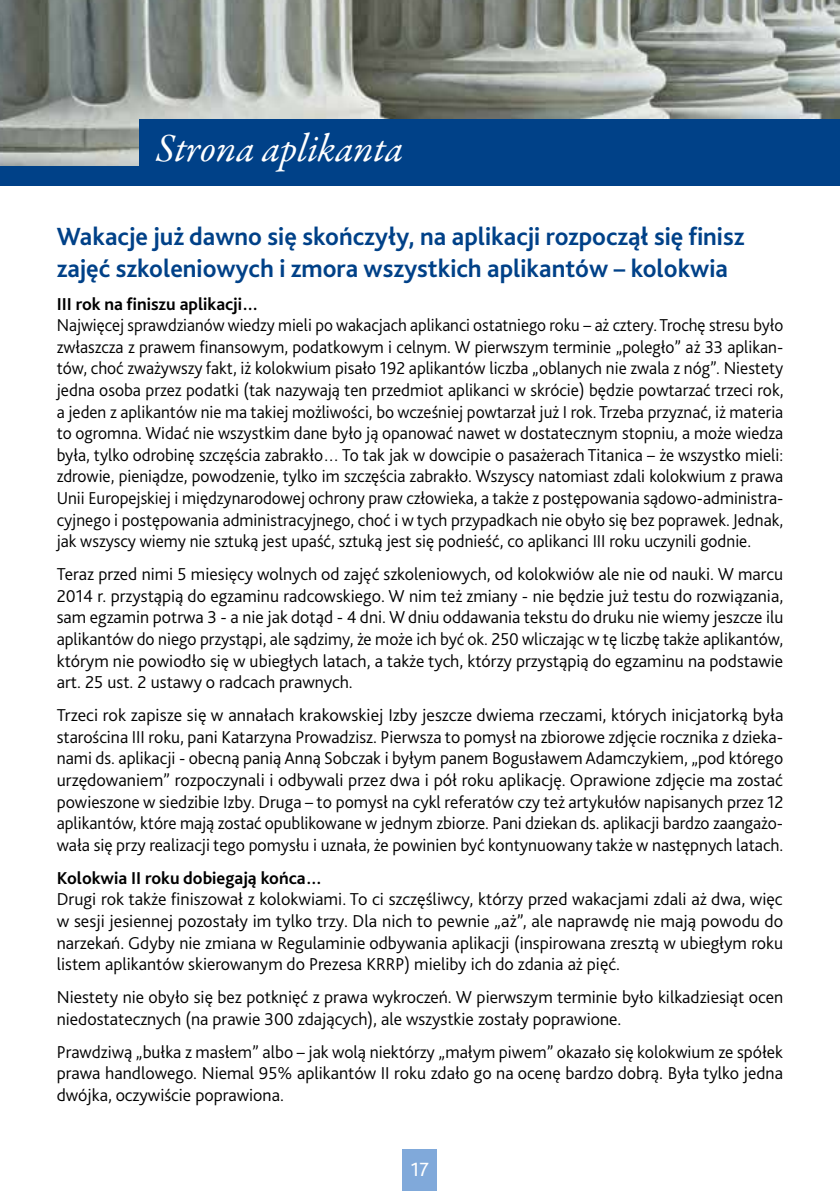
<style>
.page{position:relative;width:840px;height:1191px;background:#fff}
.page>*{position:absolute;margin:0;border:0;box-sizing:border-box;transform-origin:0 0}
.t1{font:italic 40px "Garamond Premr Pro";letter-spacing:-.005em;color:#fff}
.t2{font:700 26px/32px "Bliss 2";color:#004188}
.t3{font:20px "Bliss 2";color:#fff}
.t4{font:300 18px/21.6px "Bliss 2";color:#000;text-align:justify}
.t5{font:300 18px/21.6px "Bliss 2";color:#000;text-align:justify;scale:.96 1}
.t6{font:700 18px "Bliss 2";color:#000}
</style>
<div class="page">
<img style="left:0;top:0;width:839px;height:166px">
<div style="left:403px;top:1149px;width:34px;height:42px;background:#80a9da"></div>
<div style="left:139px;top:119px;width:700px;height:53px;background:#004188"></div>
<div style="left:0;top:166px;width:839px;height:20px;background:#004188"></div>
<h1 class="t1" style="left:155px;top:123px;width:249px">Strona aplikanta</h1>
<h2 class="t2" style="left:57px;top:219px;width:688px">Wakacje już dawno się skończyły, na aplikacji rozpoczął się finisz zajęć szkoleniowych i zmora wszystkich aplikantów – kolokwia</h2>
<p class="t6" style="left:57px;top:292px;width:203px">III rok na finiszu aplikacji…</p>
<p class="t5" style="left:57px;top:314px;width:758px">Najwięcej sprawdzianów wiedzy mieli po wakacjach aplikanci ostatniego roku – aż cztery. Trochę stresu było zwłaszcza z prawem finansowym, podatkowym i celnym. W pierwszym terminie „poległo” aż 33 aplikan&shy;tów, choć zważywszy fakt, iż kolokwium pisało 192 aplikantów liczba „oblanych nie zwala z nóg”. Niestety jedna osoba przez podatki (tak nazywają ten przedmiot aplikanci w skrócie) będzie powtarzać trzeci rok, a jeden z aplikantów nie ma takiej możliwości, bo wcześniej powtarzał już I rok. Trzeba przyznać, iż materia to ogromna. Widać nie wszystkim dane było ją opanować nawet w dostatecznym stopniu, a może wiedza była, tylko odrobinę szczęścia zabrakło… To tak jak w dowcipie o pasażerach Titanica – że wszystko mieli: zdrowie, pieniądze, powodzenie, tylko im szczęścia zabrakło. Wszyscy natomiast zdali kolokwium z prawa Unii Europejskiej i międzynarodowej ochrony praw człowieka, a także z postępowania sądowo-administra&shy;cyjnego i postępowania administracyjnego, choć i w tych przypadkach nie obyło się bez poprawek. Jednak, jak wszyscy wiemy nie sztuką jest upaść, sztuką jest się podnieść, co aplikanci III roku uczynili godnie.</p>
<p class="t4" style="left:57px;top:563px;width:727px">Teraz przed nimi 5 miesięcy wolnych od zajęć szkoleniowych, od kolokwiów ale nie od nauki. W marcu 2014 r. przystąpią do egzaminu radcowskiego. W nim też zmiany - nie będzie już testu do rozwiązania, sam egzamin potrwa 3 - a nie jak dotąd - 4 dni. W dniu oddawania tekstu do druku nie wiemy jeszcze ilu aplikantów do niego przystąpi, ale sądzimy, że może ich być ok. 250 wliczając w tę liczbę także aplikantów, którym nie powiodło się w ubiegłych latach, a także tych, którzy przystąpią do egzaminu na podstawie art. 25 ust. 2 ustawy o radcach prawnych.</p>
<p class="t4" style="left:57px;top:704px;width:728px">Trzeci rok zapisze się w annałach krakowskiej Izby jeszcze dwiema rzeczami, których inicjatorką była starościna III roku, pani Katarzyna Prowadzisz. Pierwsza to pomysł na zbiorowe zdjęcie rocznika z dzieka&shy;nami ds. aplikacji - obecną panią Anną Sobczak i byłym panem Bogusławem Adamczykiem, „pod którego urzędowaniem” rozpoczynali i odbywali przez dwa i pół roku aplikację. Oprawione zdjęcie ma zostać powieszone w siedzibie Izby. Druga – to pomysł na cykl referatów czy też artykułów napisanych przez 12 aplikantów, które mają zostać opublikowane w jednym zbiorze. Pani dziekan ds. aplikacji bardzo zaangażo&shy;wała się przy realizacji tego pomysłu i uznała, że powinien być kontynuowany także w następnych latach.</p>
<p class="t6" style="left:57px;top:866px;width:266px">Kolokwia II roku dobiegają końca…</p>
<p class="t4" style="left:57px;top:888px;width:727px">Drugi rok także finiszował z kolokwiami. To ci szczęśliwcy, którzy przed wakacjami zdali aż dwa, więc w sesji jesiennej pozostały im tylko trzy. Dla nich to pewnie „aż”, ale naprawdę nie mają powodu do narzekań. Gdyby nie zmiana w Regulaminie odbywania aplikacji (inspirowana zresztą w ubiegłym roku listem aplikantów skierowanym do Prezesa KRRP) mieliby ich do zdania aż pięć.</p>
<p class="t4" style="left:57px;top:986px;width:727px">Niestety nie obyło się bez potknięć z prawa wykroczeń. W pierwszym terminie było kilkadziesiąt ocen niedostatecznych (na prawie 300 zdających), ale wszystkie zostały poprawione.</p>
<p class="t4" style="left:57px;top:1040px;width:727px">Prawdziwą „bułka z masłem” albo – jak wolą niektórzy „małym piwem” okazało się kolokwium ze spółek prawa handlowego. Niemal 95% aplikantów II roku zdało go na ocenę bardzo dobrą. Była tylko jedna dwójka, oczywiście poprawiona.</p>
<p class="t3" style="left:411px;top:1156px;width:19px">17</p>
</div>
